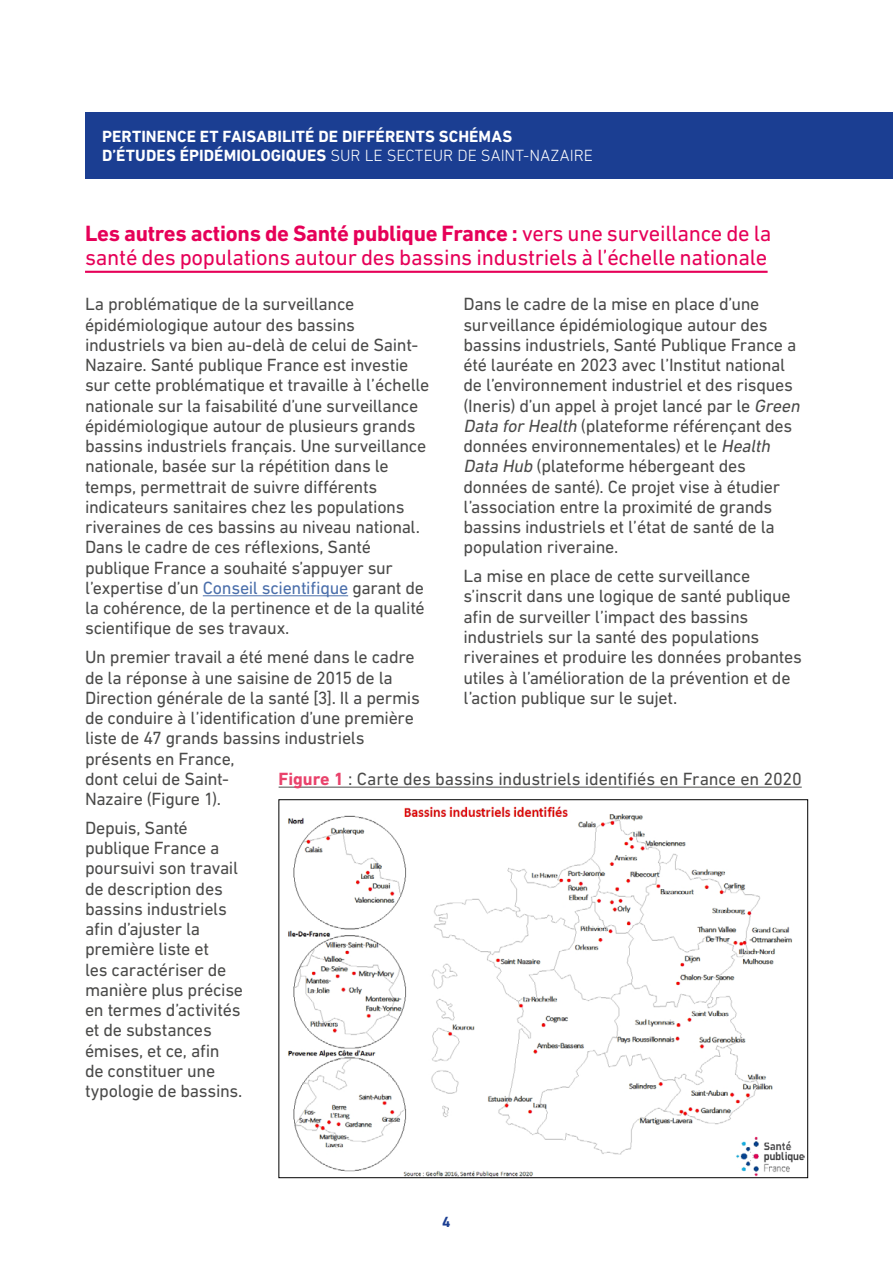
<style>
.page{position:relative;width:893px;height:1263px;background:#fff}
.page>*{position:absolute;margin:0;border:0;box-sizing:border-box;transform-origin:0 0}
.Inter-01{font:22.5px/24px "DIN Next LT Pro";letter-spacing:-.01em;color:#e60058}
.Texte-courant{font:18px/20.2px "DIN Next LT Pro";letter-spacing:-.02em;color:#4a4a49}
.Titre_FIGURE{font:18px "DIN Next LT Pro";letter-spacing:-.01em;color:#4a4a49}
.t1{font:700 16.5px/19.5px "DIN Next LT Pro";letter-spacing:.005em;color:#fff}
.t2{font:700 15px "DIN Next LT Pro";color:#1b3e92}
.s1{font-weight:300}
.s2{font-weight:700}
.s3{color:#4a6eaa}
.s4{font-style:italic}
.s5{font-weight:700;color:#e9426b}
</style>
<div class="page">
<div style="left:85px;top:112px;width:808px;height:67px;background:#1b3e92"></div>
<hr style="left:85px;top:271px;width:683px;height:2px;background:#e60058">
<hr style="left:203px;top:595px;width:145px;height:1px;background:#4a6eaa">
<img style="left:288px;top:806px;width:516px;height:370px">
<hr style="left:279px;top:787px;width:523px;height:1px;background:#4a4a49">
<p class="t1" style="left:102px;top:126px;width:492px">PERTINENCE ET FAISABILITÉ DE DIFFÉRENTS SCHÉMAS<br>D’ÉTUDES ÉPIDÉMIOLOGIQUES <span class="s1">SUR LE SECTEUR DE SAINT-NAZAIRE</span></p>
<p class="Inter-01" style="left:85px;top:221px;width:688px"><span class="s2">Les autres actions de Santé publique France :</span> vers une surveillance de la santé des populations autour des bassins industriels à l’échelle nationale</p>
<p class="Texte-courant" style="left:85px;top:294px;width:346px">La problématique de la surveillance épidémiologique autour des bassins industriels va bien au-delà de celui de Saint-Nazaire. Santé publique France est investie sur cette problématique et travaille à l’échelle nationale sur la faisabilité d’une surveillance épidémiologique autour de plusieurs grands bassins industriels français. Une surveillance nationale, basée sur la répétition dans le temps, permettrait de suivre différents indicateurs sanitaires chez les populations riveraines de ces bassins au niveau national.<br>Dans le cadre de ces réflexions, Santé publique France a souhaité s’appuyer sur l’expertise d’un <span class="s3">Conseil scientifique</span> garant de la cohérence, de la pertinence et de la qualité scientifique de ses travaux.</p>
<p class="Texte-courant" style="left:85px;top:647px;width:336px">Un premier travail a été mené dans le cadre de la réponse à une saisine de 2015 de la Direction générale de la santé [3]. Il a permis de conduire à l’identification d’une première liste de 47 grands bassins industriels présents en France,<br>dont celui de Saint-<br>Nazaire (Figure 1).</p>
<p class="Texte-courant" style="left:85px;top:817px;width:160px">Depuis, Santé publique France a poursuivi son travail de description des bassins industriels afin d’ajuster la première liste et<br>les caractériser de manière plus précise en termes d’activités et de substances émises, et ce, afin<br>de constituer une typologie de bassins.</p>
<p class="Texte-courant" style="left:463px;top:294px;width:341px">Dans le cadre de la mise en place d’une surveillance épidémiologique autour des bassins industriels, Santé Publique France a été lauréate en 2023 avec l’Institut national de l’environnement industriel et des risques (Ineris) d’un appel à projet lancé par le <span class="s4">Green Data for Health</span> (plateforme référençant des données environnementales) et le <span class="s4">Health Data Hub</span> (plateforme hébergeant des données de santé). Ce projet vise à étudier l’association entre la proximité de grands bassins industriels et l’état de santé de la population riveraine.</p>
<p class="Texte-courant" style="left:463px;top:566px;width:340px">La mise en place de cette surveillance s’inscrit dans une logique de santé publique afin de surveiller l’impact des bassins industriels sur la santé des populations riveraines et produire les données probantes utiles à l’amélioration de la prévention et de l’action publique sur le sujet.</p>
<p class="Titre_FIGURE" style="left:279px;top:769px;width:525px"><span class="s5">Figure 1</span> : Carte des bassins industriels identifiés en France en 2020</p>
<p class="t2" style="left:442px;top:1213px;width:10px">4</p>
</div>
